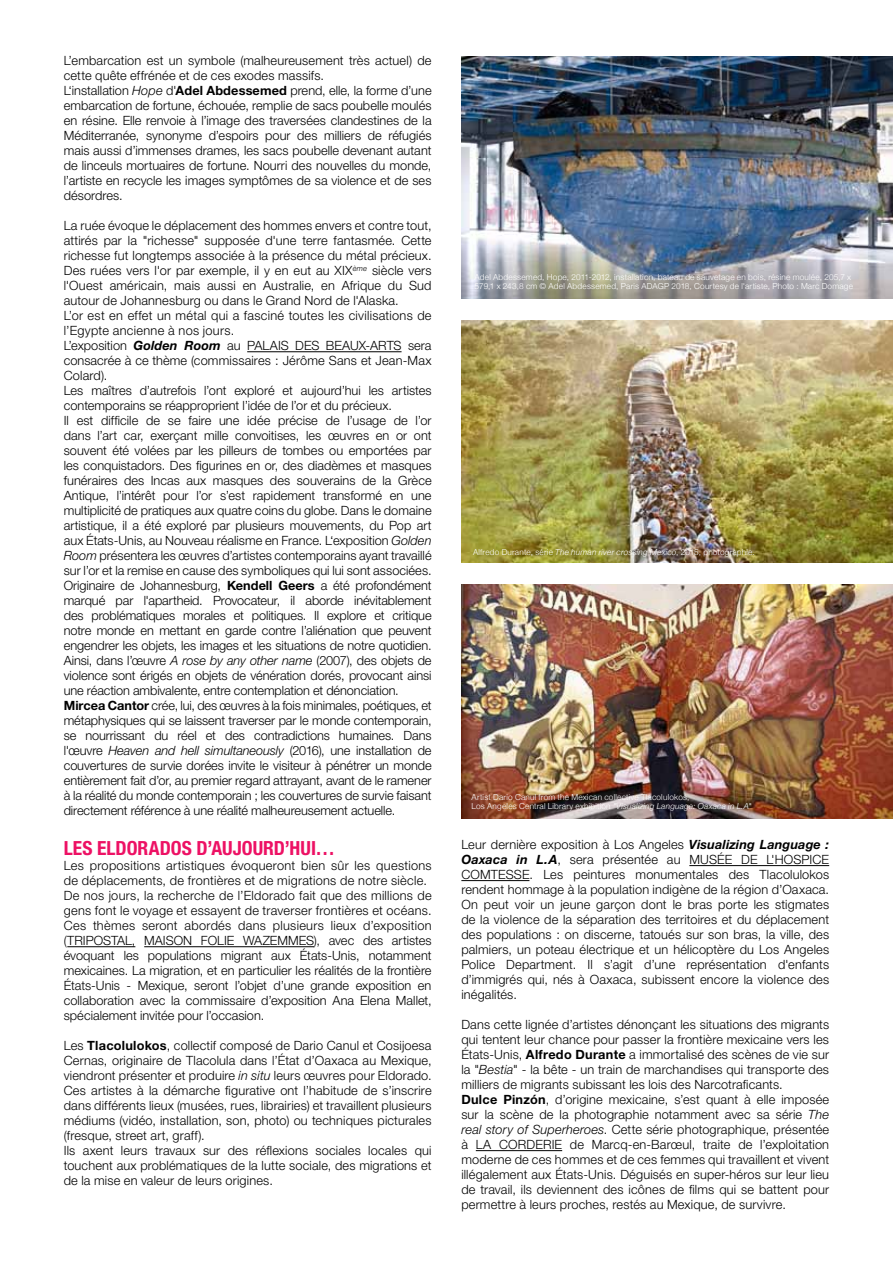
<style>
.page{position:relative;width:893px;height:1263px;background:#fff}
.page>*{position:absolute;margin:0;border:0;box-sizing:border-box;transform-origin:0 0}
.t1{font:700 condensed 19.5px "Helvetica Neue LT Std";color:#ed1164}
.t2{font:300 12.75px/15px "Helvetica Neue LT Std";letter-spacing:.005em;color:#000}
.t3{font:300 12.75px/15px "Helvetica Neue LT Std";letter-spacing:.025em;color:#000}
.t4{font:300 8.25px/9px "Helvetica Neue";letter-spacing:.025em;color:#fff}
.s1{font-style:italic}
.s2{font-weight:700}
.s3{font-weight:700;font-style:italic}
</style>
<div class="page">
<hr style="left:247px;top:351px;width:155px;height:1px;background:#000">
<hr style="left:67px;top:946px;width:68px;height:1px;background:#000">
<hr style="left:144px;top:946px;width:170px;height:1px;background:#000">
<hr style="left:689px;top:865px;width:140px;height:1px;background:#000">
<hr style="left:461px;top:880px;width:68px;height:1px;background:#000">
<hr style="left:476px;top:1150px;width:86px;height:1px;background:#000">
<img style="left:461px;top:56px;width:432px;height:243px">
<img style="left:461px;top:320px;width:432px;height:243px">
<img style="left:461px;top:584px;width:432px;height:235px">
<p class="t2" style="left:64px;top:53px;width:369px">L’embarcation est un symbole (malheureusement très actuel) de cette quête effrénée et de ces exodes massifs.<br>L‘installation <span class="s1">Hope</span> d'<span class="s2">Adel Abdessemed</span> prend, elle, la forme d’une embarcation de fortune, échouée, remplie de sacs poubelle moulés en résine. Elle renvoie à l’image des traversées clandestines de la Méditerranée, synonyme d’espoirs pour des milliers de réfugiés mais aussi d’immenses drames, les sacs poubelle devenant autant de linceuls mortuaires de fortune. Nourri des nouvelles du monde, l’artiste en recycle les images symptômes de sa violence et de ses désordres.</p>
<p class="t2" style="left:64px;top:218px;width:369px">La ruée évoque le déplacement des hommes envers et contre tout, attirés par la "richesse" supposée d'une terre fantasmée. Cette richesse fut longtemps associée à la présence du métal précieux.<br>Des ruées vers l'or par exemple, il y en eut au XIX<sup>ème</sup> siècle vers l'Ouest américain, mais aussi en Australie, en Afrique du Sud autour de Johannesburg ou dans le Grand Nord de l'Alaska.<br>L’or est en effet un métal qui a fasciné toutes les civilisations de l’Egypte ancienne à nos jours.<br>L’exposition <span class="s3">Golden Room</span> au Palais</p>
<p class="t2" style="left:295px;top:338px;width:9px">des</p>
<p class="t2" style="left:326px;top:338px;width:18px">Beaux</p>
<p class="t2" style="left:366px;top:338px;width:21px">-Arts</p>
<p class="t2" style="left:64px;top:338px;width:369px;text-indent:344px">sera consacrée à ce thème (commissaires : Jérôme Sans et Jean-Max Colard).<br>Les maîtres d’autrefois l’ont exploré et aujourd’hui les artistes contemporains se réapproprient l’idée de l’or et du précieux.<br>Il est difficile de se faire une idée précise de l’usage de l’or dans l’art car, exerçant mille convoitises, les œuvres en or ont souvent été volées par les pilleurs de tombes ou emportées par les conquistadors. Des figurines en or, des diadèmes et masques funéraires des Incas aux masques des souverains de la Grèce Antique, l’intérêt pour l’or s’est rapidement transformé en une multiplicité de pratiques aux quatre coins du globe. Dans le domaine artistique, il a été exploré par plusieurs mouvements, du Pop art aux États-Unis, au Nouveau réalisme en France. L‘exposition <span class="s1">Golden Room</span> présentera les œuvres d’artistes contemporains ayant travaillé sur l’or et la remise en cause des symboliques qui lui sont associées.<br>Originaire de Johannesburg, <span class="s2">Kendell Geers</span> a été profondément marqué par l'apartheid. Provocateur, il aborde inévitablement des problématiques morales et politiques. Il explore et critique notre monde en mettant en garde contre l’aliénation que peuvent engendrer les objets, les images et les situations de notre quotidien.<br>Ainsi, dans l’œuvre <span class="s1">A rose by any other name</span> (2007), des objets de violence sont érigés en objets de vénération dorés, provocant ainsi une réaction ambivalente, entre contemplation et dénonciation.<br><span class="s2">Mircea Cantor</span> crée, lui, des œuvres à la fois minimales, poétiques, et métaphysiques qui se laissent traverser par le monde contemporain, se nourrissant du réel et des contradictions humaines. Dans l'œuvre <span class="s1">Heaven and hell simultaneously</span> (2016), une installation de couvertures de survie dorées invite le visiteur à pénétrer un monde entièrement fait d’or, au premier regard attrayant, avant de le ramener à la réalité du monde contemporain ; les couvertures de survie faisant directement référence à une réalité malheureusement actuelle.</p>
<h1 class="t1" style="left:64px;top:837px;width:159px">LES ELDORADOS D’AUJOUR</h1>
<h1 class="t1" style="left:274px;top:837px;width:62px">D’HUI…</h1>
<p class="t3" style="left:64px;top:858px;width:369px">Les propositions artistiques évoqueront bien sûr les questions de déplacements, de frontières et de migrations de notre siècle.<br>De nos jours, la recherche de l’Eldorado fait que des millions de gens font le voyage et essayent de traverser frontières et océans.<br>Ces thèmes seront abordés dans plusieurs lieux d’exposition (Tripostal</p>
<p class="t2" style="left:64px;top:933px;width:369px;text-align:justify;text-indent:250px">), avec des artistes évoquant les populations migrant aux États-Unis, notamment mexicaines. La migration, et en particulier les réalités de la frontière États-Unis - Mexique, seront l’objet d’une grande exposition en collaboration avec la commissaire d’exposition Ana Elena Mallet, spécialement invitée pour l’occasion.</p>
<p class="t2" style="left:64px;top:1038px;width:369px">Les <span class="s2">Tlacolulokos</span>, collectif composé de Dario Canul et Cosijoesa Cernas, originaire de Tlacolula dans l’État d’Oaxaca au Mexique, viendront présenter et produire <span class="s1">in situ</span> leurs œuvres pour Eldorado.<br>Ces artistes à la démarche figurative ont l’habitude de s’inscrire dans différents lieux (musées, rues, librairies) et travaillent plusieurs médiums (vidéo, installation, son, photo) ou techniques picturales (fresque, street art, graff).<br>Ils axent leurs travaux sur des réflexions sociales locales qui touchent aux problématiques de la lutte sociale, des migrations et de la mise en valeur de leurs origines.</p>
<p class="t2" style="left:132px;top:933px;width:32px">, Maison</p>
<p class="t2" style="left:201px;top:933px;width:15px">Folie</p>
<p class="t2" style="left:243px;top:933px;width:37px">Wazemmes</p>
<p class="t4" style="left:475px;top:271px;width:380px">Adel Abdessemed, Hope, 2011-2012, installation, bateau de sauvetage en bois, résine moulée, 205,7 x<br>579,1 x 243,8 cm © Adel Abdessemed, Paris ADAGP 2018, Courtesy de l'artiste, Photo : Marc Domage</p>
<p class="t4" style="left:473px;top:547px;width:283px">Alfredo Durante, série <span class="s1">The human river crossing Mexico</span>, 2015, photographie.</p>
<p class="t4" style="left:472px;top:792px;width:282px">Artist Dario Canul from the Mexican collective Tlacolulokos,<br>Los Angeles Central Library exhibition <span class="s1">"Visualizing Language: Oaxaca in L.A"</span></p>
<p class="t2" style="left:461px;top:837px;width:369px">Leur dernière exposition à Los Angeles <span class="s3">Visualizing Language :<br>Oaxaca in L.A</span>, sera présentée au Musée</p>
<p class="t2" style="left:741px;top:852px;width:9px">de</p>
<p class="t2" style="left:766px;top:852px;width:26px">l'Hospice</p>
<p class="t2" style="left:461px;top:867px;width:19px">Comtesse</p>
<p class="t2" style="left:461px;top:867px;width:369px;text-align:justify;text-indent:68px">. Les peintures monumentales des Tlacolulokos rendent hommage à la population indigène de la région d’Oaxaca.<br>On peut voir un jeune garçon dont le bras porte les stigmates de la violence de la séparation des territoires et du déplacement des populations : on discerne, tatoués sur son bras, la ville, des palmiers, un poteau électrique et un hélicoptère du Los Angeles Police Department. Il s’agit d’une représentation d'enfants d’immigrés qui, nés à Oaxaca, subissent encore la violence des inégalités.</p>
<p class="t2" style="left:461px;top:1017px;width:369px">Dans cette lignée d’artistes dénonçant les situations des migrants qui tentent leur chance pour passer la frontière mexicaine vers les États-Unis, <span class="s2">Alfredo Durante</span> a immortalisé des scènes de vie sur la "<span class="s1">Bestia</span>" - la bête - un train de marchandises qui transporte des milliers de migrants subissant les lois des Narcotraficants.<br><span class="s2">Dulce Pinzón</span>, d’origine mexicaine, s’est quant à elle imposée sur la scène de la photographie notamment avec sa série <span class="s1">The real story of Superheroes</span>. Cette série photographique, présentée à La Corderie</p>
<p class="t2" style="left:461px;top:1137px;width:369px;text-align:justify;text-indent:109px">de Marcq-en-Barœul, traite de l’exploitation moderne de ces hommes et de ces femmes qui travaillent et vivent illégalement aux États-Unis. Déguisés en super-héros sur leur lieu de travail, ils deviennent des icônes de films qui se battent pour permettre à leurs proches, restés au Mexique, de survivre.</p>
</div>
